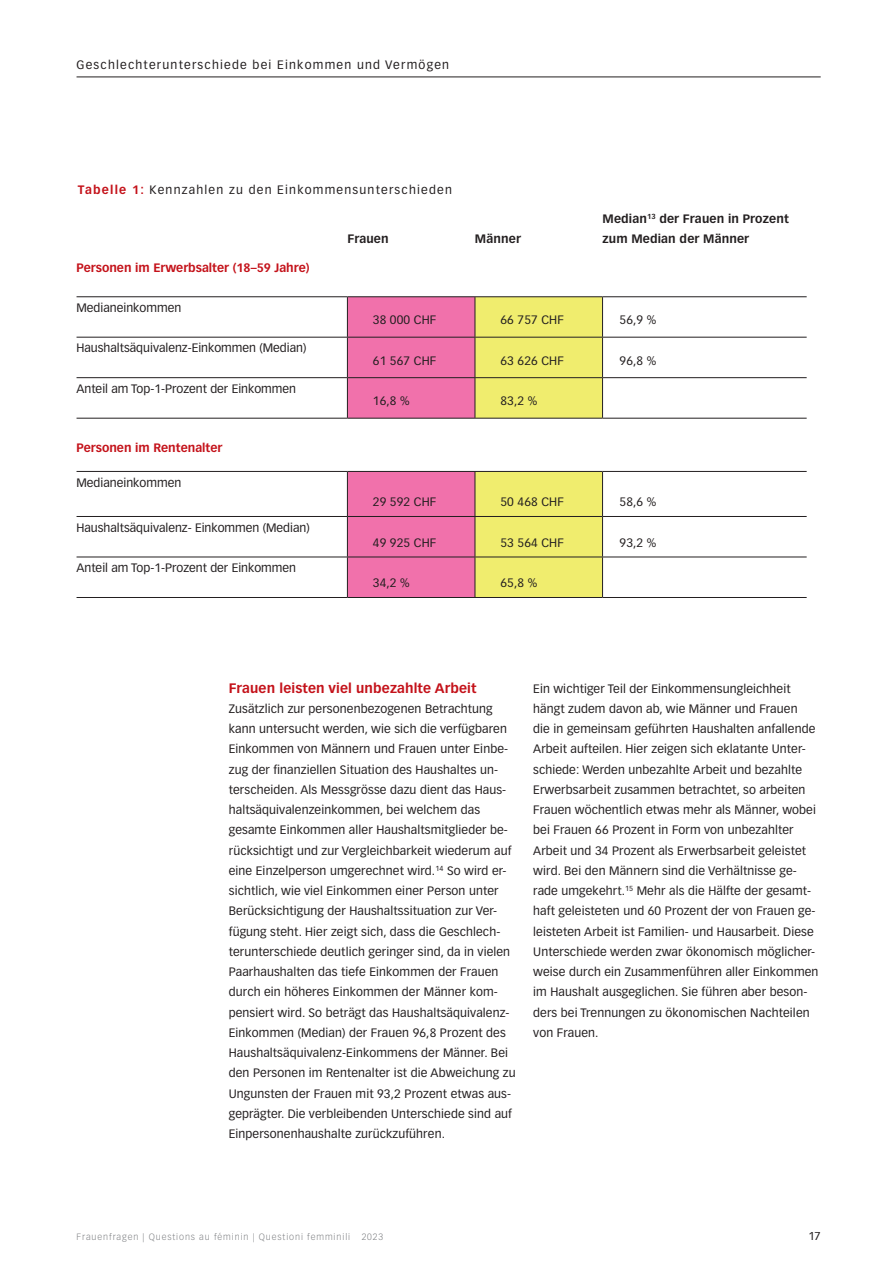
<style>
.page{position:relative;width:893px;height:1263px;background:#fff}
.page>*{position:absolute;margin:0;border:0;box-sizing:border-box;transform-origin:0 0}
.t1{font:700 13.5px "Vectora LT Pro";letter-spacing:.01em;color:#c4121a}
.t2{font:12px/20.2px "Vectora LT Pro";letter-spacing:.01em;color:#231f20}
.t3{font:12px "Vectora LT Pro";letter-spacing:.1em;color:#231f20}
.t4{font:700 12px/20.2px "Vectora LT Pro";letter-spacing:.01em;color:#231f20}
.t5{font:700 12px "Vectora LT Pro";color:#c4121a}
.t6{font:11.25px "Vectora LT Pro";color:#231f20}
.t7{font:300 9px "Vectora LT Pro";letter-spacing:.1em;color:#808285}
.s1{font-weight:700;color:#c4121a}
</style>
<div class="page">
<hr style="left:77px;top:77px;width:744px;height:1px;background:#231f20">
<svg style="left:347px;top:297px;width:256px;height:300px"></svg>
<hr style="left:77px;top:296px;width:270px;height:1px;background:#231f20">
<hr style="left:347px;top:296px;width:128px;height:1px;background:#231f20">
<hr style="left:347px;top:297px;width:1px;height:40px;background:#231f20">
<hr style="left:475px;top:296px;width:128px;height:1px;background:#231f20">
<hr style="left:475px;top:297px;width:1px;height:40px;background:#231f20">
<hr style="left:603px;top:296px;width:204px;height:1px;background:#231f20">
<hr style="left:602px;top:297px;width:1px;height:40px;background:#231f20">
<hr style="left:77px;top:337px;width:270px;height:1px;background:#231f20">
<hr style="left:347px;top:337px;width:128px;height:1px;background:#231f20">
<hr style="left:347px;top:338px;width:1px;height:39px;background:#231f20">
<hr style="left:475px;top:337px;width:128px;height:1px;background:#231f20">
<hr style="left:475px;top:338px;width:1px;height:39px;background:#231f20">
<hr style="left:603px;top:337px;width:204px;height:1px;background:#231f20">
<hr style="left:602px;top:338px;width:1px;height:39px;background:#231f20">
<hr style="left:77px;top:377px;width:270px;height:1px;background:#231f20">
<hr style="left:347px;top:377px;width:128px;height:1px;background:#231f20">
<hr style="left:347px;top:378px;width:1px;height:40px;background:#231f20">
<hr style="left:475px;top:377px;width:128px;height:1px;background:#231f20">
<hr style="left:475px;top:378px;width:1px;height:40px;background:#231f20">
<hr style="left:603px;top:377px;width:204px;height:1px;background:#231f20">
<hr style="left:602px;top:378px;width:1px;height:40px;background:#231f20">
<hr style="left:77px;top:418px;width:270px;height:1px;background:#231f20">
<hr style="left:347px;top:418px;width:128px;height:1px;background:#231f20">
<hr style="left:475px;top:418px;width:128px;height:1px;background:#231f20">
<hr style="left:603px;top:418px;width:204px;height:1px;background:#231f20">
<hr style="left:77px;top:471px;width:270px;height:1px;background:#231f20">
<hr style="left:347px;top:471px;width:128px;height:1px;background:#231f20">
<hr style="left:347px;top:472px;width:1px;height:44px;background:#231f20">
<hr style="left:475px;top:471px;width:128px;height:1px;background:#231f20">
<hr style="left:475px;top:472px;width:1px;height:44px;background:#231f20">
<hr style="left:603px;top:471px;width:204px;height:1px;background:#231f20">
<hr style="left:602px;top:472px;width:1px;height:44px;background:#231f20">
<hr style="left:77px;top:516px;width:270px;height:1px;background:#231f20">
<hr style="left:347px;top:516px;width:128px;height:1px;background:#231f20">
<hr style="left:347px;top:517px;width:1px;height:40px;background:#231f20">
<hr style="left:475px;top:516px;width:128px;height:1px;background:#231f20">
<hr style="left:475px;top:517px;width:1px;height:40px;background:#231f20">
<hr style="left:603px;top:516px;width:204px;height:1px;background:#231f20">
<hr style="left:602px;top:517px;width:1px;height:40px;background:#231f20">
<hr style="left:77px;top:557px;width:270px;height:1px;background:#231f20">
<hr style="left:347px;top:557px;width:128px;height:1px;background:#231f20">
<hr style="left:347px;top:557px;width:1px;height:40px;background:#231f20">
<hr style="left:475px;top:557px;width:128px;height:1px;background:#231f20">
<hr style="left:475px;top:557px;width:1px;height:40px;background:#231f20">
<hr style="left:603px;top:557px;width:204px;height:1px;background:#231f20">
<hr style="left:602px;top:557px;width:1px;height:40px;background:#231f20">
<hr style="left:77px;top:597px;width:270px;height:1px;background:#231f20">
<hr style="left:347px;top:597px;width:128px;height:1px;background:#231f20">
<hr style="left:475px;top:597px;width:128px;height:1px;background:#231f20">
<hr style="left:603px;top:597px;width:204px;height:1px;background:#231f20">
<p class="t3" style="left:77px;top:57px;width:374px">Geschlechterunterschiede bei Einkommen und Vermögen</p>
<p class="t3" style="left:78px;top:183px;width:376px"><span class="s1">Tabelle 1:</span> Kennzahlen zu den Einkommensunterschieden</p>
<p class="t5" style="left:77px;top:260px;width:235px">Personen im Erwerbsalter (18–59 Jahre)</p>
<p class="t2" style="left:77px;top:298px;width:106px">Medianeinkommen</p>
<p class="t4" style="left:347px;top:229px;width:43px">Frauen</p>
<p class="t4" style="left:475px;top:229px;width:47px">Männer</p>
<p class="t4" style="left:603px;top:208px;width:188px">Median<sup>13</sup> der Frauen in Prozent zum Median der Männer</p>
<p class="t2" style="left:77px;top:338px;width:231px">Haushaltsäquivalenz-Einkommen (Median)</p>
<p class="t2" style="left:77px;top:379px;width:221px">Anteil am Top-1-Prozent der Einkommen</p>
<p class="t5" style="left:77px;top:440px;width:147px">Personen im Rentenalter</p>
<p class="t2" style="left:77px;top:472px;width:106px">Medianeinkommen</p>
<p class="t2" style="left:77px;top:517px;width:235px">Haushaltsäquivalenz- Einkommen (Median)</p>
<p class="t2" style="left:77px;top:558px;width:221px">Anteil am Top-1-Prozent der Einkommen</p>
<p class="t2" style="left:373px;top:310px;width:65px">38 000 CHF</p>
<p class="t2" style="left:500px;top:310px;width:65px">66 757 CHF</p>
<p class="t2" style="left:620px;top:310px;width:38px">56,9 %</p>
<p class="t2" style="left:373px;top:350px;width:65px">61 567 CHF</p>
<p class="t2" style="left:500px;top:350px;width:65px">63 626 CHF</p>
<p class="t2" style="left:620px;top:350px;width:38px">96,8 %</p>
<p class="t2" style="left:373px;top:391px;width:38px">16,8 %</p>
<p class="t2" style="left:500px;top:391px;width:38px">83,2 %</p>
<p class="t2" style="left:373px;top:492px;width:65px">29 592 CHF</p>
<p class="t2" style="left:500px;top:492px;width:65px">50 468 CHF</p>
<p class="t2" style="left:620px;top:492px;width:38px">58,6 %</p>
<p class="t2" style="left:373px;top:532px;width:65px">49 925 CHF</p>
<p class="t2" style="left:500px;top:532px;width:65px">53 564 CHF</p>
<p class="t2" style="left:620px;top:532px;width:38px">93,2 %</p>
<p class="t2" style="left:373px;top:573px;width:38px">34,2 %</p>
<p class="t2" style="left:500px;top:573px;width:38px">65,8 %</p>
<p class="t1" style="left:229px;top:679px;width:249px">Frauen leisten viel unbezahlte Arbeit</p>
<p class="t2" style="left:229px;top:698px;width:288px">Zusätzlich zur personenbezogenen Betrachtung kann untersucht werden, wie sich die verfügbaren Einkommen von Männern und Frauen unter Einbe&shy;zug der finanziellen Situation des Haushaltes un&shy;terscheiden. Als Messgrösse dazu dient das Haus&shy;haltsäquivalenzeinkommen, bei welchem das gesamte Einkommen aller Haushaltsmitglieder be&shy;rücksichtigt und zur Vergleichbarkeit wiederum auf eine Einzelperson umgerechnet wird.<sup>14</sup> So wird er&shy;sichtlich, wie viel Einkommen einer Person unter Berücksichtigung der Haushaltssituation zur Ver&shy;fügung steht. Hier zeigt sich, dass die Geschlech&shy;terunterschiede deutlich geringer sind, da in vielen Paarhaushalten das tiefe Einkommen der Frauen durch ein höheres Einkommen der Männer kom&shy;pensiert wird. So beträgt das Haushaltsäquivalenz-Einkommen (Median) der Frauen 96,8 Prozent des Haushaltsäquivalenz-Einkommens der Männer. Bei den Personen im Rentenalter ist die Abweichung zu Ungunsten der Frauen mit 93,2 Prozent etwas aus&shy;geprägter. Die verbleibenden Unterschiede sind auf Einpersonenhaushalte zurückzuführen.</p>
<p class="t2" style="left:533px;top:678px;width:287px">Ein wichtiger Teil der Einkommensungleichheit hängt zudem davon ab, wie Männer und Frauen<br>die in gemeinsam geführten Haushalten anfallende Arbeit aufteilen. Hier zeigen sich eklatante Unter&shy;schiede: Werden unbezahlte Arbeit und bezahlte Erwerbsarbeit zusammen betrachtet, so arbeiten Frauen wöchentlich etwas mehr als Männer, wobei bei Frauen 66 Prozent in Form von unbezahlter Arbeit und 34 Prozent als Erwerbsarbeit geleistet wird. Bei den Männern sind die Verhältnisse ge&shy;rade umgekehrt.<sup>15</sup> Mehr als die Hälfte der gesamt&shy;haft geleisteten und 60 Prozent der von Frauen ge&shy;leisteten Arbeit ist Familien- und Hausarbeit. Diese Unterschiede werden zwar ökonomisch möglicher&shy;weise durch ein Zusammenführen aller Einkommen im Haushalt ausgeglichen. Sie führen aber beson&shy;ders bei Trennungen zu ökonomischen Nachteilen von Frauen.</p>
<p class="t7" style="left:77px;top:1231px;width:275px">Frauenfragen | Questions au féminin | Questioni femminili</p>
<p class="t7" style="left:362px;top:1231px;width:23px">2023</p>
<p class="t6" style="left:808px;top:1229px;width:14px">17</p>
</div>
